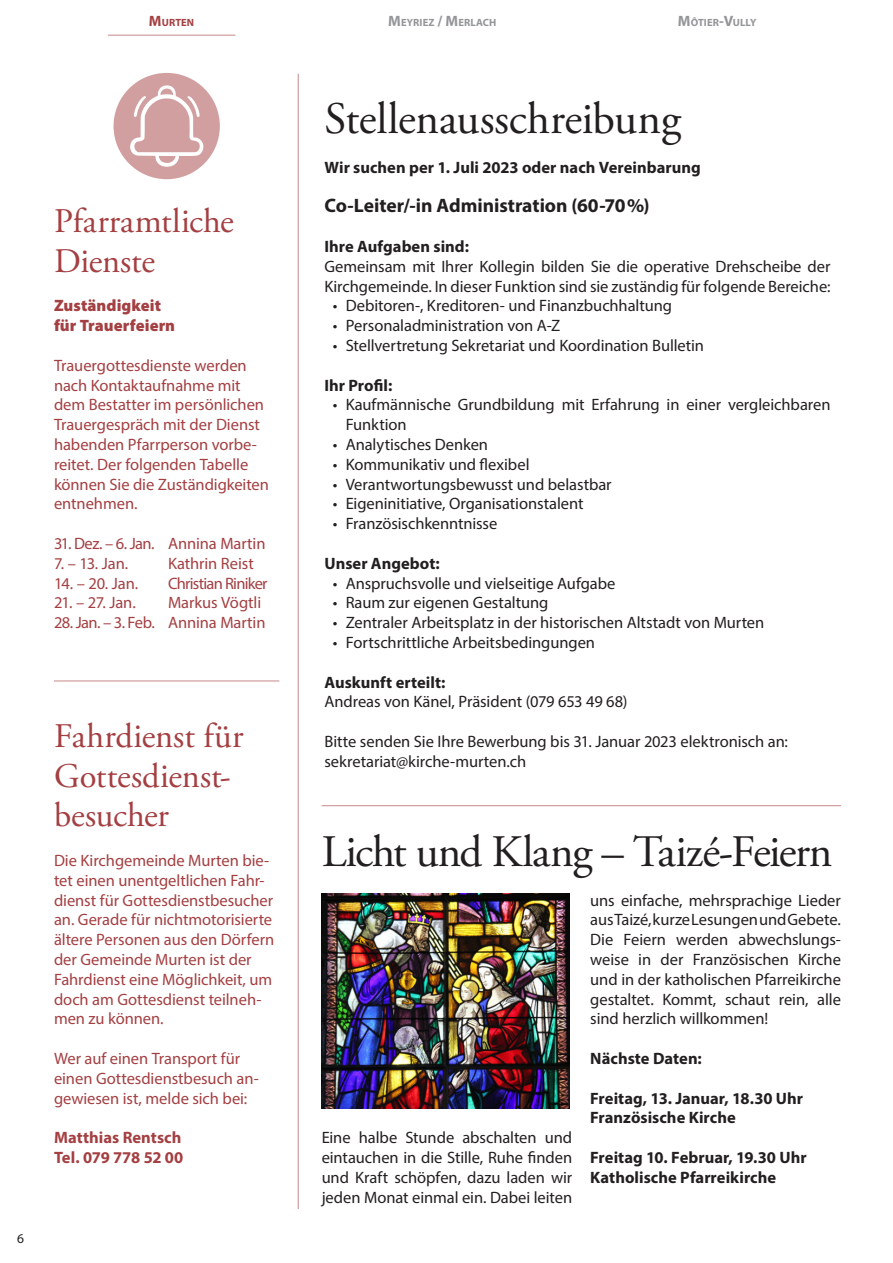
<style>
.page{position:relative;width:893px;height:1263px;background:#fff}
.page>*{position:absolute;margin:0;border:0;box-sizing:border-box;transform-origin:0 0}
.t1{font:45px "Adobe Garamond Pro";letter-spacing:-.02em;color:#231f20}
.t2{font:34.5px/39.6px "Adobe Garamond Pro";letter-spacing:-.005em;color:#a43f42}
.t3{font:700 19.5px "Myriad Pro";color:#231f20}
.t4{font:16.5px/19.8px "Myriad Pro";letter-spacing:-.005em;color:#231f20}
.t5{font:16.5px/19.8px "Myriad Pro";letter-spacing:-.005em;color:#a43f42}
.t6{font:700 16.5px/19.8px "Myriad Pro";color:#231f20}
.t7{font:700 16.5px/19.8px "Myriad Pro";color:#a43f42}
.t8{font:900 16.5px/19.8px "Myriad Pro";letter-spacing:.005em;color:#a43f42}
.t9{font:16.5px "Myriad Pro";letter-spacing:-.045em;color:#a43f42}
.t10{font:13.5px "Myriad Pro";color:#231f20}
.t11{font:700 10.5px "Myriad Pro";letter-spacing:.01em;color:#939598}
.t12{font:700 10.5px "Myriad Pro";letter-spacing:.01em;color:#a43f42}
.s1{font-size:15px}
</style>
<div class="page">
<hr style="left:108px;top:35px;width:127px;height:1px;background:#a43f42">
<hr style="left:322px;top:805px;width:519px;height:1px;background:#a43f42">
<img style="left:322px;top:893px;width:248px;height:215px">
<hr style="left:298px;top:74px;width:1px;height:1135px;background:#a43f42">
<div style="left:114px;top:73px;width:106px;height:106px;background:#d19fa0;border-radius:50%"></div>
<svg style="left:130px;top:85px;width:74px;height:82px"></svg>
<hr style="left:54px;top:680px;width:225px;height:1px;background:#a43f42">
<p class="t10" style="left:17px;top:1230px;width:8px">6</p>
<p class="t12" style="left:149px;top:16px;width:47px"><span class="s1">M</span>URTEN</p>
<p class="t11" style="left:388px;top:16px;width:110px"><span class="s1">M</span>EYRIEZ <span class="s1">/ M</span>ERLACH</p>
<p class="t11" style="left:678px;top:16px;width:80px"><span class="s1">M</span>ÔTIER<span class="s1">-V</span>ULLY</p>
<h2 class="t2" style="left:54px;top:203px;width:181px">Pfarramtliche<br>Dienste</h2>
<p class="t8" style="left:54px;top:295px;width:123px">Zuständigkeit für Trauerfeiern</p>
<p class="t5" style="left:54px;top:355px;width:216px">Trauergottesdienste werden nach Kontaktaufnahme mit dem Bestatter im persönlichen<br>Trauergespräch mit der Dienst habenden Pfarrperson vorbe&shy;reitet. Der folgenden Tabelle können Sie die Zuständigkeiten entnehmen.</p>
<p class="t5" style="left:54px;top:533px;width:213px">31. Dez. – 6. Jan. Annina Martin</p>
<p class="t5" style="left:54px;top:553px;width:76px">7. – 13. Jan.</p>
<p class="t5" style="left:168px;top:553px;width:87px">Kathrin Reist</p>
<p class="t5" style="left:54px;top:573px;width:86px">14. – 20. Jan.</p>
<p class="t9" style="left:168px;top:573px;width:101px">Christian Riniker</p>
<p class="t5" style="left:54px;top:593px;width:83px">21. – 27. Jan.</p>
<p class="t5" style="left:168px;top:593px;width:95px">Markus Vögtli</p>
<p class="t5" style="left:54px;top:613px;width:213px">28. Jan. – 3. Feb. Annina Martin</p>
<h2 class="t2" style="left:54px;top:717px;width:191px">Fahrdienst für<br>Gottesdienst&shy;besucher</h2>
<p class="t5" style="left:54px;top:850px;width:222px">Die Kirchgemeinde Murten bie&shy;tet einen unentgeltlichen Fahr&shy;dienst für Gottesdienstbesucher an. Gerade für nichtmotorisierte ältere Personen aus den Dörfern der Gemeinde Murten ist der<br>Fahrdienst eine Möglichkeit, um doch am Gottesdienst teilneh&shy;men zu können.</p>
<p class="t5" style="left:54px;top:1048px;width:206px">Wer auf einen Transport für einen Gottesdienstbesuch an&shy;gewiesen ist, melde sich bei:</p>
<p class="t7" style="left:54px;top:1127px;width:131px">Matthias Rentsch<br>Tel. 079 778 52 00</p>
<h1 class="t1" style="left:324px;top:92px;width:359px">Stellenausschreibung</h1>
<p class="t6" style="left:324px;top:157px;width:378px">Wir suchen per 1. Juli 2023 oder nach Vereinbarung</p>
<p class="t3" style="left:324px;top:193px;width:327px">Co-Leiter/-in Administration (60-70 %)</p>
<p class="t6" style="left:324px;top:236px;width:146px">Ihre Aufgaben sind:</p>
<p class="t4" style="left:324px;top:256px;width:508px">Gemeinsam mit Ihrer Kollegin bilden Sie die operative Drehscheibe der<br>Kirchgemeinde. In dieser Funktion sind sie zuständig für folgende Bereiche:</p>
<p class="t4" style="left:333px;top:296px;width:341px">• Debitoren-, Kreditoren- und Finanzbuchhaltung</p>
<p class="t4" style="left:333px;top:316px;width:229px">• Personaladministration von A-Z</p>
<p class="t4" style="left:333px;top:335px;width:373px">• Stellvertretung Sekretariat und Koordination Bulletin</p>
<p class="t6" style="left:324px;top:375px;width:69px">Ihr Profil:</p>
<p class="t4" style="left:346px;top:395px;width:486px;text-indent:-13px">• Kaufmännische Grundbildung mit Erfahrung in einer vergleichbaren<br>Funktion</p>
<p class="t4" style="left:333px;top:434px;width:157px">• Analytisches Denken</p>
<p class="t4" style="left:333px;top:454px;width:198px">• Kommunikativ und flexibel</p>
<p class="t4" style="left:333px;top:474px;width:280px">• Verantwortungsbewusst und belastbar</p>
<p class="t4" style="left:333px;top:494px;width:252px">• Eigeninitiative, Organisationstalent</p>
<p class="t4" style="left:333px;top:514px;width:166px">• Französischkenntnisse</p>
<p class="t6" style="left:324px;top:553px;width:117px">Unser Angebot:</p>
<p class="t4" style="left:333px;top:573px;width:284px">• Anspruchsvolle und vielseitige Aufgabe</p>
<p class="t4" style="left:333px;top:593px;width:217px">• Raum zur eigenen Gestaltung</p>
<p class="t4" style="left:333px;top:613px;width:433px">• Zentraler Arbeitsplatz in der historischen Altstadt von Murten</p>
<p class="t4" style="left:333px;top:632px;width:264px">• Fortschrittliche Arbeitsbedingungen</p>
<p class="t6" style="left:324px;top:672px;width:123px">Auskunft erteilt:</p>
<p class="t4" style="left:324px;top:692px;width:305px">Andreas von Känel, Präsident (079 653 49 68)</p>
<p class="t4" style="left:324px;top:731px;width:465px">Bitte senden Sie Ihre Bewerbung bis 31. Januar 2023 elektronisch an: sekretariat@kirche-murten.ch</p>
<h1 class="t1" style="left:322px;top:825px;width:512px">Licht und Klang – Taizé-Feiern</h1>
<p class="t4" style="left:322px;top:1127px;width:252px;text-align:justify">Eine halbe Stunde abschalten und eintauchen in die Stille, Ruhe finden und Kraft schöpfen, dazu laden wir jeden Monat einmal ein. Dabei leiten</p>
<p class="t4" style="left:590px;top:890px;width:252px;text-align:justify">uns einfache, mehrsprachige Lieder aus Taizé, kurze Lesungen und Gebete.<br>Die Feiern werden abwechslungs&shy;weise in der Französischen Kirche und in der katholischen Pfarreikirche gestaltet. Kommt, schaut rein, alle sind herzlich willkommen!</p>
<p class="t6" style="left:590px;top:1048px;width:113px">Nächste Daten:</p>
<p class="t6" style="left:590px;top:1087px;width:214px">Freitag, 13. Januar, 18.30 Uhr<br>Französische Kirche</p>
<p class="t6" style="left:590px;top:1147px;width:218px">Freitag 10. Februar, 19.30 Uhr<br>Katholische Pfarreikirche</p>
</div>
